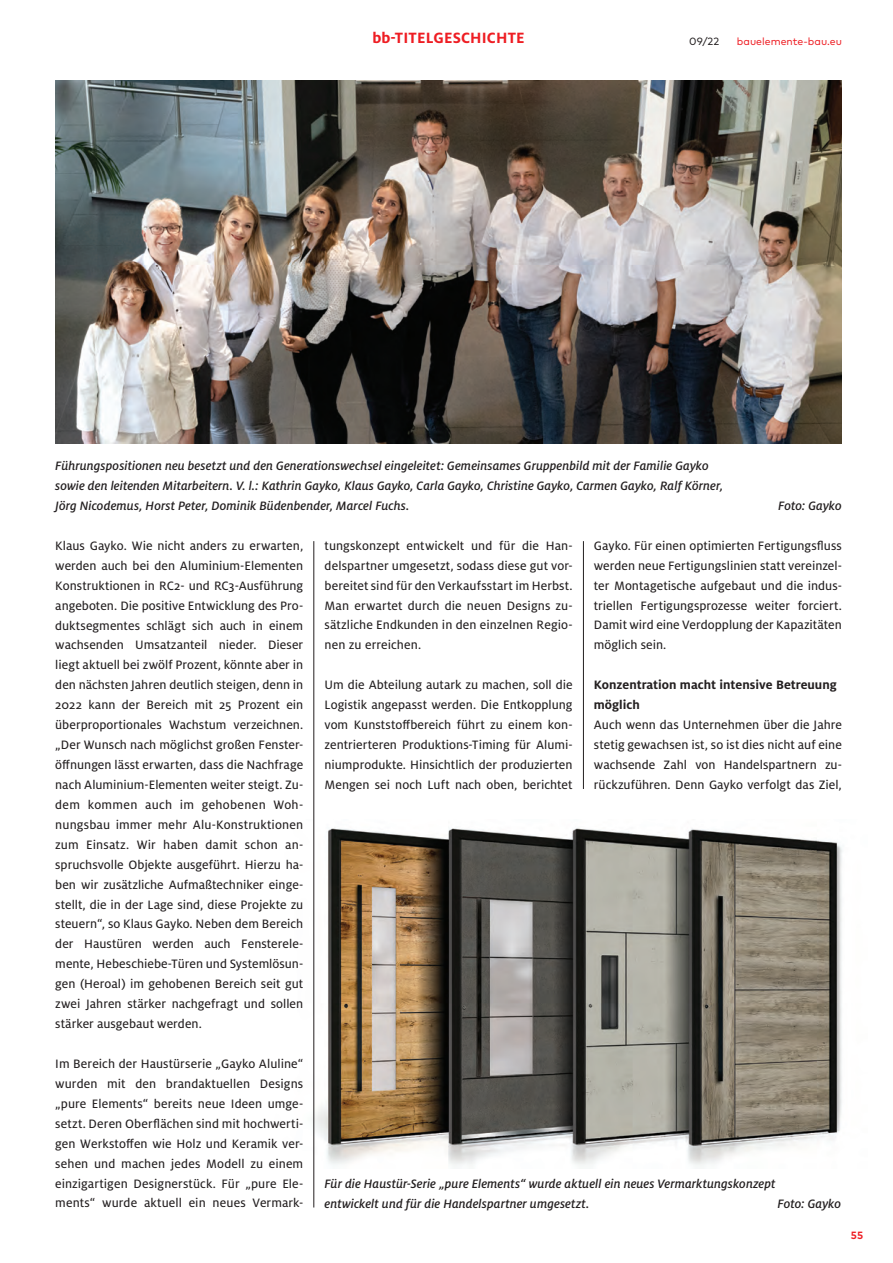
<style>
.page{position:relative;width:893px;height:1263px;background:#fff}
.page>*{position:absolute;margin:0;border:0;box-sizing:border-box;transform-origin:0 0}
.t1{font:700 16.5px "Milo Pro";letter-spacing:.01em;color:#ee1d23}
.t2{font:13.5px/20px "Milo Pro Text";letter-spacing:.005em;color:#231f20;text-align:justify}
.t3{font:italic 500 13.5px/20px "Milo Pro";letter-spacing:.005em;color:#231f20}
.t4{font:700 13.5px/20px "Milo Pro";color:#231f20}
.t5{font:10.5px "Mark Pro";color:#ee1d23}
.t6{font:10.5px "Mark Pro";color:#231f20}
.t7{font:700 10.5px "Mark Pro";color:#ee1d23}
</style>
<div class="page">
<img style="left:313px;top:819px;width:529px;height:350px">
<img style="left:55px;top:81px;width:787px;height:362px">
<hr style="left:314px;top:541px;width:1px;height:666px;background:#231f20">
<hr style="left:583px;top:541px;width:1px;height:248px;background:#231f20">
<p class="t1" style="left:372px;top:28px;width:154px">bb-Titelgeschichte</p>
<p class="t6" style="left:689px;top:33px;width:31px">09/22</p>
<p class="t5" style="left:737px;top:33px;width:107px">bauelemente-bau.eu</p>
<p class="t3" style="left:55px;top:456px;width:669px">Führungspositionen neu besetzt und den Generationswechsel eingeleitet: Gemeinsames Gruppenbild mit der Familie Gayko sowie den leitenden Mitarbeitern. V. l.: Kathrin Gayko, Klaus Gayko, Carla Gayko, Christine Gayko, Carmen Gayko, Ralf Körner,<br>Jörg Nicodemus, Horst Peter, Dominik Büdenbender, Marcel Fuchs.</p>
<p class="t3" style="left:778px;top:496px;width:65px">Foto: Gayko</p>
<p class="t2" style="left:55px;top:536px;width:250px">Klaus Gayko. Wie nicht anders zu erwarten, werden auch bei den Aluminium-Elementen Konstruktionen in RC2- und RC3-Ausführung angeboten. Die positive Entwicklung des Pro&shy;duktsegmentes schlägt sich auch in einem wachsenden Umsatzanteil nieder. Dieser liegt aktuell bei zwölf Prozent, könnte aber in den nächsten Jahren deutlich steigen, denn in 2022 kann der Bereich mit 25 Prozent ein überproportionales Wachstum verzeichnen. „Der Wunsch nach möglichst großen Fenster&shy;öffnungen lässt erwarten, dass die Nachfrage nach Aluminium-Elementen weiter steigt. Zu&shy;dem kommen auch im gehobenen Woh&shy;nungsbau immer mehr Alu-Konstruktionen zum Einsatz. Wir haben damit schon an&shy;spruchsvolle Objekte ausgeführt. Hierzu ha&shy;ben wir zusätzliche Aufmaßtechniker einge&shy;stellt, die in der Lage sind, diese Projekte zu steuern“, so Klaus Gayko. Neben dem Bereich der Haustüren werden auch Fensterele&shy;mente, Hebeschiebe-Türen und Systemlösun&shy;gen (Heroal) im gehobenen Bereich seit gut zwei Jahren stärker nachgefragt und sollen stärker ausgebaut werden.</p>
<p class="t2" style="left:55px;top:1054px;width:250px">Im Bereich der Haustürserie „Gayko Aluline“ wurden mit den brandaktuellen Designs „pure Elements“ bereits neue Ideen umge&shy;setzt. Deren Oberflächen sind mit hochwerti&shy;gen Werkstoffen wie Holz und Keramik ver&shy;sehen und machen jedes Modell zu einem einzigartigen Designerstück. Für „pure Ele&shy;ments“ wurde aktuell ein neues Vermark-</p>
<p class="t2" style="left:325px;top:536px;width:250px">tungskonzept entwickelt und für die Han&shy;delspartner umgesetzt, sodass diese gut vor&shy;bereitet sind für den Verkaufsstart im Herbst.<br>Man erwartet durch die neuen Designs zu&shy;sätzliche Endkunden in den einzelnen Regio&shy;nen zu erreichen.</p>
<p class="t2" style="left:325px;top:675px;width:250px">Um die Abteilung autark zu machen, soll die Logistik angepasst werden. Die Entkopplung vom Kunststoffbereich führt zu einem kon&shy;zentrierteren Produktions-Timing für Alumi&shy;niumprodukte. Hinsichtlich der produzierten Mengen sei noch Luft nach oben, berichtet</p>
<p class="t2" style="left:594px;top:536px;width:250px">Gayko. Für einen optimierten Fertigungsfluss werden neue Fertigungslinien statt vereinzel&shy;ter Montagetische aufgebaut und die indus&shy;triellen Fertigungsprozesse weiter forciert.<br>Damit wird eine Verdopplung der Kapazitäten möglich sein.</p>
<p class="t4" style="left:594px;top:675px;width:244px">Konzentration macht intensive Betreuung möglich</p>
<p class="t2" style="left:594px;top:715px;width:250px">Auch wenn das Unternehmen über die Jahre stetig gewachsen ist, so ist dies nicht auf eine wachsende Zahl von Handelspartnern zu&shy;rückzuführen. Denn Gayko verfolgt das Ziel,</p>
<p class="t3" style="left:325px;top:1173px;width:452px">Für die Haustür-Serie „pure Elements“ wurde aktuell ein neues Vermarktungskonzept entwickelt und für die Handelspartner umgesetzt.</p>
<p class="t3" style="left:777px;top:1193px;width:65px">Foto: Gayko</p>
<p class="t7" style="left:851px;top:1227px;width:14px">55</p>
</div>
